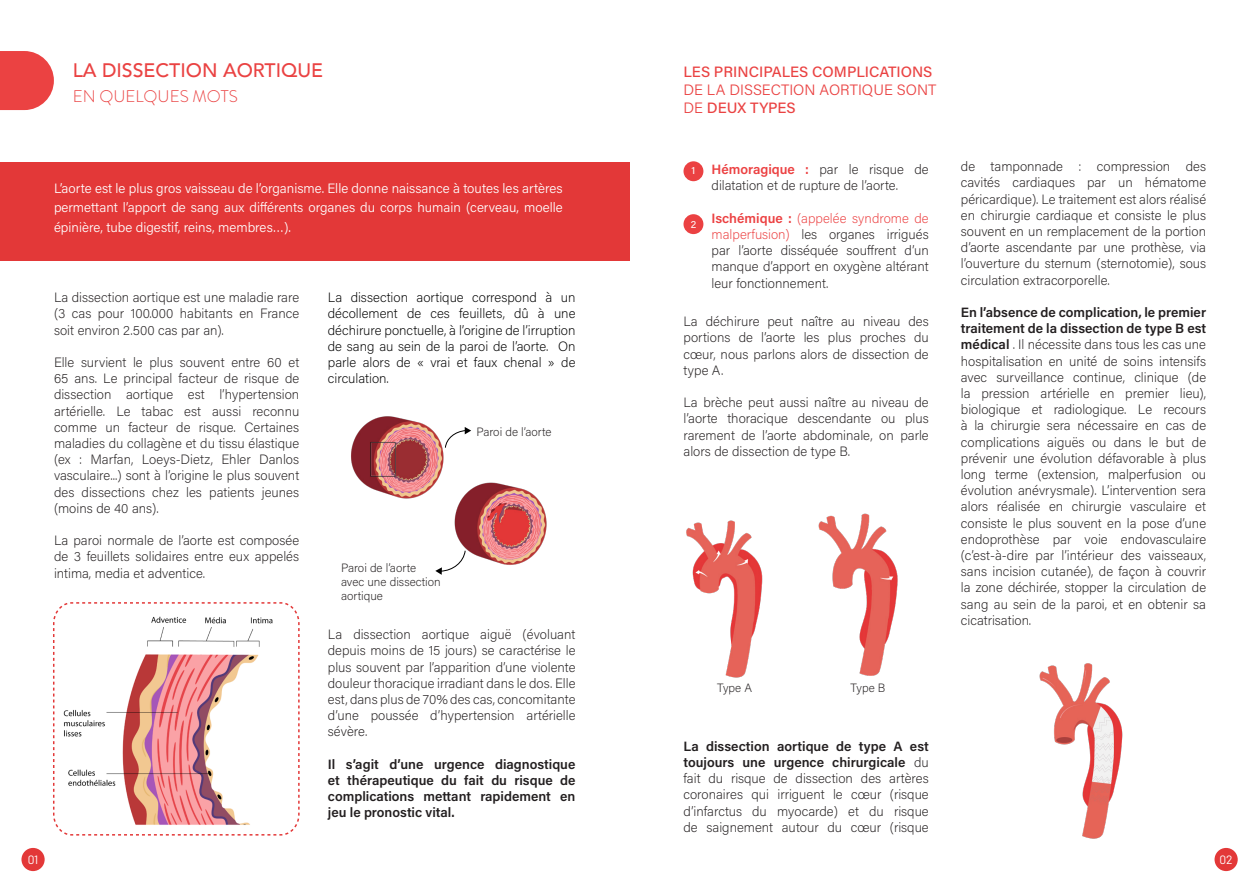
<style>
.page{position:relative;width:1259px;height:893px;background:#fff}
.page>*{position:absolute;margin:0;border:0;box-sizing:border-box;transform-origin:0 0}
.t1{font:500 19.5px "Avenir";color:#ea4242}
.t2{font:300 16.8px "Brandon Grotesque";color:#ea4242}
.t3{font:500 15px "Acumin Pro";color:#ea4242}
.t4{font:300 15px "Acumin Pro";color:#ea4242}
.t5{font:200 13.5px/16.2px "Acumin Pro";color:#231f20;text-align:justify}
.t6{font:300 13.5px/19.5px "Acumin Pro";color:#fff;text-align:justify}
.t7{font:200 13.5px/16.2px "Acumin Pro";color:#000001;text-align:justify}
.t8{font:600 13.5px/16.2px "Acumin Pro";color:#231f20;text-align:justify}
.t9{font:200 12px/14.4px "Acumin Pro";color:#231f20}
.t10{font:12px "Barlow";color:#fff}
.t11{font:10.5px "Acumin Pro";color:#fff}
.s1{font-weight:300}
.s2{font-weight:600;color:#ec4142}
.s3{color:#ec4142}
.s4{font-weight:600}
</style>
<div class="page">
<div style="left:0;top:162px;width:629px;height:98px;background:#e33838"></div>
<div style="left:21px;top:848px;width:24px;height:23px;background:#e33838;border-radius:50%"></div>
<div style="left:1214px;top:848px;width:23px;height:23px;background:#e33838;border-radius:50%"></div>
<img style="left:454px;top:482px;width:93px;height:83px">
<img style="left:351px;top:416px;width:93px;height:83px">
<svg style="left:444px;top:427px;width:27px;height:21px"></svg>
<svg style="left:435px;top:550px;width:31px;height:25px"></svg>
<svg style="left:53px;top:602px;width:247px;height:234px"></svg>
<svg style="left:0;top:51px;width:54px;height:59px;background:#ed5858"></svg>
<img style="left:686px;top:520px;width:77px;height:158px">
<img style="left:818px;top:513px;width:80px;height:163px">
<div style="left:683px;top:161px;width:20px;height:20px;background:#eb4142;border-radius:50%"></div>
<div style="left:683px;top:214px;width:20px;height:20px;background:#eb4142;border-radius:50%"></div>
<img style="left:1039px;top:663px;width:84px;height:176px">
<p class="t1" style="left:73px;top:54px;width:252px">LA DISSECTION AORTIQUE</p>
<p class="t2" style="left:73px;top:85px;width:167px">EN QUELQUES MOTS</p>
<p class="t6" style="left:54px;top:178px;width:510px">L’aorte est le plus gros vaisseau de l’organisme. Elle donne naissance à toutes les artères permettant l’apport de sang aux différents organes du corps humain (cerveau, moelle épinière, tube digestif, reins, membres…).</p>
<p class="t5" style="left:54px;top:289px;width:247px">La dissection aortique est une maladie rare (3 cas pour 100.000 habitants en France soit environ 2.500 cas par an).</p>
<p class="t5" style="left:54px;top:354px;width:247px">Elle survient le plus souvent entre 60 et 65 ans. Le principal facteur de risque de dissection aortique est l’hypertension artérielle. Le tabac est aussi reconnu comme un facteur de risque. Certaines maladies du collagène et du tissu élastique (ex : Marfan, Loeys-Dietz, Ehler Danlos vasculaire...) sont à l’origine le plus souvent des dissections chez les patients jeunes (moins de 40 ans).</p>
<p class="t5" style="left:54px;top:532px;width:247px">La paroi normale de l’aorte est composée de 3 feuillets solidaires entre eux appelés intima, media et adventice.</p>
<p class="t7" style="left:328px;top:289px;width:249px">La dissection aortique correspond à un décollement de ces feuillets, dû à une déchirure ponctuelle, à l’origine de l’irruption de sang au sein de la paroi de l’aorte. On parle alors de « vrai et faux chenal » de circulation.</p>
<p class="t9" style="left:476px;top:424px;width:77px">Paroi de l’aorte</p>
<p class="t9" style="left:341px;top:560px;width:101px">Paroi de l’aorte avec une dissection aortique</p>
<p class="t5" style="left:328px;top:626px;width:249px">La dissection aortique aiguë (évoluant depuis moins de 15 jours) se caractérise le plus souvent par l’apparition d’une violente douleur thoracique irradiant dans le dos. Elle est, dans plus de 70% des cas, concomitante d’une poussée d’hypertension artérielle sévère.</p>
<p class="t8" style="left:328px;top:755px;width:249px">Il s’agit d’une urgence diagnostique et thérapeutique du fait du risque de complications mettant rapidement en jeu le pronostic vital.</p>
<p class="t3" style="left:683px;top:61px;width:250px">LES PRINCIPALES COMPLICATIONS</p>
<p class="t4" style="left:683px;top:79px;width:254px">DE LA DISSECTION AORTIQUE SONT</p>
<p class="t3" style="left:683px;top:97px;width:114px"><span class="s1">DE</span> DEUX TYPES</p>
<p class="t11" style="left:691px;top:163px;width:5px">1</p>
<p class="t11" style="left:691px;top:217px;width:7px">2</p>
<p class="t5" style="left:711px;top:161px;width:219px"><span class="s2">Hémoragique :</span> par le risque de dilatation et de rupture de l’aorte.</p>
<p class="t5" style="left:711px;top:209px;width:219px"><span class="s2">Ischémique :</span> <span class="s3">(appelée syndrome de malperfusion)</span> les organes irrigués par l’aorte disséquée souffrent d’un manque d’apport en oxygène altérant leur fonctionnement.</p>
<p class="t5" style="left:683px;top:313px;width:247px">La déchirure peut naître au niveau des portions de l’aorte les plus proches du cœur, nous parlons alors de dissection de type A.</p>
<p class="t5" style="left:683px;top:394px;width:247px">La brèche peut aussi naître au niveau de l’aorte thoracique descendante ou plus rarement de l’aorte abdominale, on parle alors de dissection de type B.</p>
<p class="t9" style="left:717px;top:680px;width:37px">Type A</p>
<p class="t9" style="left:850px;top:680px;width:36px">Type B</p>
<p class="t5" style="left:683px;top:737px;width:247px"><span class="s4">La dissection aortique de type A est toujours une urgence chirurgicale</span> du fait du risque de dissection des artères coronaires qui irriguent le cœur (risque d’infarctus du myocarde) et du risque de saignement autour du cœur (risque</p>
<p class="t5" style="left:961px;top:158px;width:247px">de tamponnade : compression des cavités cardiaques par un hématome péricardique). Le traitement est alors réalisé en chirurgie cardiaque et consiste le plus souvent en un remplacement de la portion d’aorte ascendante par une prothèse, via l’ouverture du sternum (sternotomie), sous circulation extracorporelle.</p>
<p class="t5" style="left:961px;top:304px;width:247px"><span class="s4">En l’absence de complication, le premier traitement de la dissection de type B est médical</span> . Il nécessite dans tous les cas une hospitalisation en unité de soins intensifs avec surveillance continue, clinique (de la pression artérielle en premier lieu), biologique et radiologique. Le recours à la chirurgie sera nécessaire en cas de complications aiguës ou dans le but de prévenir une évolution défavorable à plus long terme (extension, malperfusion ou évolution anévrysmale). L’intervention sera alors réalisée en chirurgie vasculaire et consiste le plus souvent en la pose d’une endoprothèse par voie endovasculaire (c’est-à-dire par l’intérieur des vaisseaux, sans incision cutanée), de façon à couvrir la zone déchirée, stopper la circulation de sang au sein de la paroi, et en obtenir sa cicatrisation.</p>
<p class="t10" style="left:28px;top:852px;width:12px">01</p>
<p class="t10" style="left:1219px;top:852px;width:15px">02</p>
</div>
